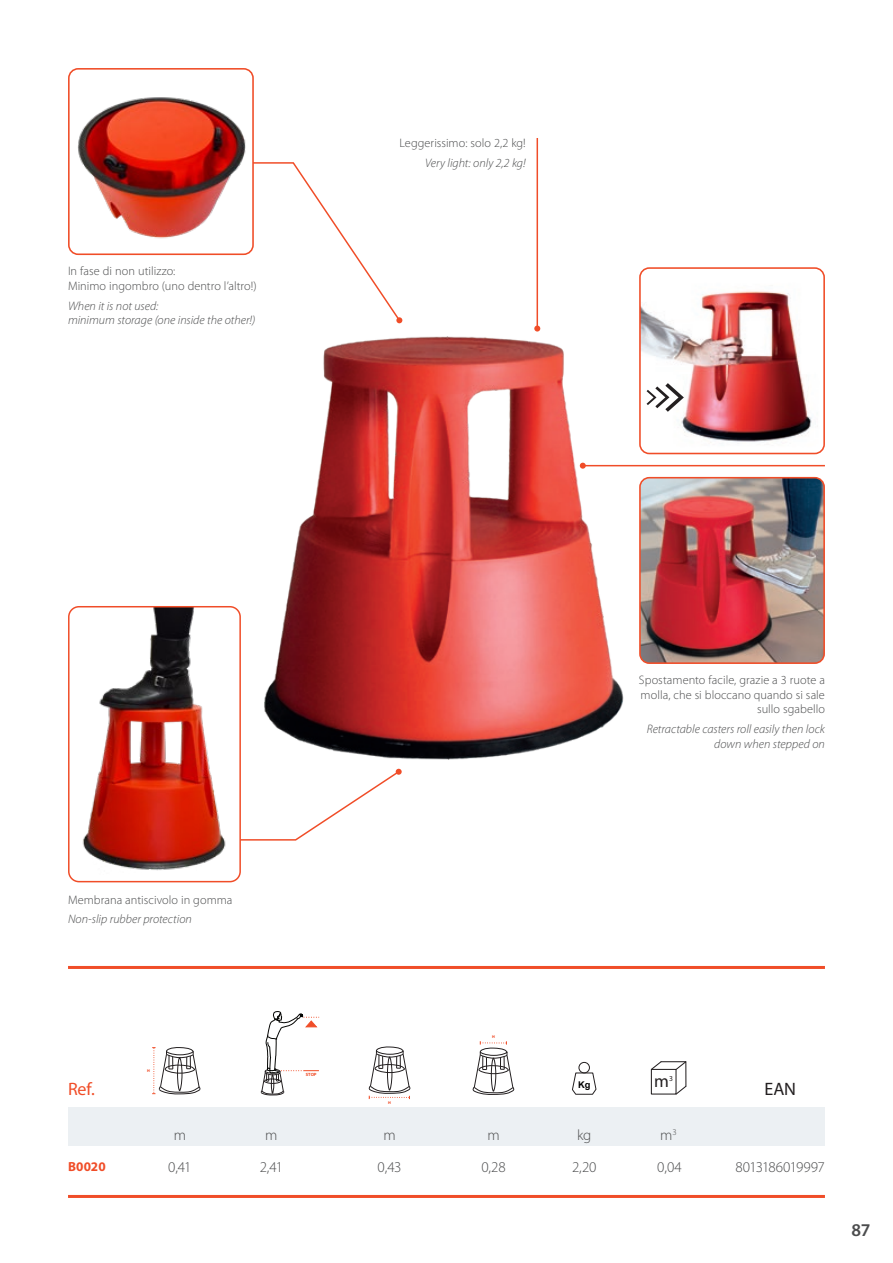
<style>
.page{position:relative;width:893px;height:1263px;background:#fff}
.page>*{position:absolute;margin:0;border:0;box-sizing:border-box;transform-origin:0 0}
.t1{font:18px "Myriad Pro";color:#f04d28}
.t2{font:18px "Myriad Pro";color:#231f20}
.Normale{font:600 18px "Myriad Pro";color:#4b4c4d}
.t3{font:17.7px "Myriad";color:#231f20}
.t4{font:300 15px "Myriad Pro";letter-spacing:-.035em;color:#4b4c4d}
.t5{font:700 13.2px "Myriad Pro";letter-spacing:.01em;color:#f04d28}
.Normale-2{font:300 12.3px/14.7px "Myriad Pro";letter-spacing:.005em;color:#4b4c4d;text-align:right}
.Normale-3{font:italic 300 12.3px "Myriad Pro";color:#4b4c4d}
.t6{font:700 9.3px "Arial";color:#000}
.t7{font:7.5px "Myriad";color:#231f20}
.t8{font:700 4.65px "Myriad Pro";color:#f04d28}
.t9{font:700 4.05px "Myriad Pro";color:#f04d28}
</style>
<div class="page">
<img style="left:234px;top:324px;width:533px;height:445px">
<hr style="left:537px;top:138px;width:1px;height:191px;background:#f04d28">
<svg style="left:534px;top:326px;width:6px;height:6px"></svg>
<svg style="left:186px;top:162px;width:216px;height:161px"></svg>
<svg style="left:241px;top:769px;width:161px;height:72px"></svg>
<hr style="left:68px;top:966px;width:757px;height:3px;background:#f04d28">
<div style="left:68px;top:1108px;width:757px;height:38px;background:#ecf0f3"></div>
<div style="left:579px;top:1062px;width:11px;height:11px;border:1px solid #231f20;border-radius:50%"></div>
<svg style="left:572px;top:1073px;width:24px;height:21px"></svg>
<hr style="left:68px;top:1195px;width:757px;height:3px;background:#f04d28">
<svg style="left:152px;top:1047px;width:48px;height:47px"></svg>
<svg style="left:261px;top:1011px;width:58px;height:84px"></svg>
<svg style="left:376px;top:1047px;width:27px;height:7px"></svg>
<div style="left:376px;top:1046px;width:28px;height:8px;border:1px solid #231f20;border-radius:50%"></div>
<svg style="left:369px;top:1051px;width:41px;height:48px"></svg>
<div style="left:480px;top:1048px;width:27px;height:7px;border:1px solid #231f20;border-radius:50%"></div>
<svg style="left:473px;top:1052px;width:41px;height:42px"></svg>
<svg style="left:480px;top:1041px;width:27px;height:3px"></svg>
<div style="left:69px;top:69px;width:184px;height:185px;background:#fff;border-radius:9px"></div>
<img style="left:71px;top:71px;width:180px;height:168px">
<div style="left:68px;top:68px;width:186px;height:187px;border:2px solid #f04d28;border-radius:9px"></div>
<img style="left:69px;top:607px;width:171px;height:275px">
<div style="left:68px;top:606px;width:173px;height:276px;border:2px solid #f04d28;border-radius:10px"></div>
<svg style="left:650px;top:1061px;width:37px;height:34px"></svg>
<hr style="left:583px;top:465px;width:242px;height:1px;background:#f04d28">
<svg style="left:580px;top:463px;width:6px;height:6px"></svg>
<img style="left:640px;top:478px;width:182px;height:185px">
<div style="left:639px;top:477px;width:186px;height:187px;border:2px solid #f04d28;border-radius:9px"></div>
<img style="left:640px;top:270px;width:182px;height:183px">
<div style="left:639px;top:267px;width:186px;height:187px;border:2px solid #f04d28;border-radius:9px"></div>
<svg style="left:647px;top:383px;width:37px;height:29px"></svg>
<p class="Normale-2" style="left:68px;top:263px;width:109px">In fase di non utilizzo:</p>
<p class="Normale-2" style="left:68px;top:278px;width:190px">Minimo ingombro (uno dentro l’altro!)</p>
<p class="Normale-3" style="left:68px;top:298px;width:92px">When it is not used:</p>
<p class="Normale-3" style="left:68px;top:313px;width:189px">minimum storage (one inside the other!)</p>
<p class="Normale-2" style="left:399px;top:136px;width:128px">Leggerissimo: solo 2,2 kg!</p>
<p class="Normale-3" style="left:425px;top:156px;width:102px">Very light: only 2,2 kg!</p>
<p class="Normale-2" style="left:639px;top:672px;width:187px">Spostamento facile, grazie a 3 ruote a</p>
<p class="Normale-2" style="left:641px;top:687px;width:186px">molla, che si bloccano quando si sale sullo sgabello</p>
<p class="Normale-3" style="left:647px;top:722px;width:180px">Retractable casters roll easily then lock</p>
<p class="Normale-3" style="left:714px;top:736px;width:112px">down when stepped on</p>
<p class="Normale-2" style="left:68px;top:892px;width:166px">Membrana antiscivolo in gomma</p>
<p class="Normale-3" style="left:68px;top:912px;width:125px">Non-slip rubber protection</p>
<p class="t9" style="left:492px;top:1034px;width:4px">H</p>
<p class="t1" style="left:68px;top:1077px;width:28px">Ref.</p>
<p class="t9" style="left:147px;top:1068px;width:4px">H</p>
<p class="t8" style="left:306px;top:1071px;width:12px">STOP</p>
<p class="t3" style="left:654px;top:1073px;width:16px">m</p>
<p class="t7" style="left:669px;top:1075px;width:5px">3</p>
<p class="t6" style="left:578px;top:1078px;width:14px">Kg</p>
<p class="t2" style="left:764px;top:1077px;width:33px">EAN</p>
<p class="t9" style="left:388px;top:1100px;width:4px">H</p>
<p class="t4" style="left:174px;top:1126px;width:14px">m</p>
<p class="t4" style="left:265px;top:1126px;width:14px">m</p>
<p class="t4" style="left:383px;top:1126px;width:14px">m</p>
<p class="t4" style="left:487px;top:1126px;width:14px">m</p>
<p class="t4" style="left:577px;top:1126px;width:16px">kg</p>
<p class="t4" style="left:660px;top:1126px;width:18px">m<sup>3</sup></p>
<p class="t5" style="left:68px;top:1157px;width:39px">B0020</p>
<p class="t4" style="left:168px;top:1158px;width:25px">0,41</p>
<p class="t4" style="left:260px;top:1158px;width:25px">2,41</p>
<p class="t4" style="left:378px;top:1158px;width:25px">0,43</p>
<p class="t4" style="left:481px;top:1158px;width:26px">0,28</p>
<p class="t4" style="left:572px;top:1158px;width:26px">2,20</p>
<p class="t4" style="left:735px;top:1158px;width:91px">8013186019997</p>
<p class="t4" style="left:657px;top:1158px;width:26px">0,04</p>
<p class="Normale" style="left:852px;top:1218px;width:20px">87</p>
</div>
